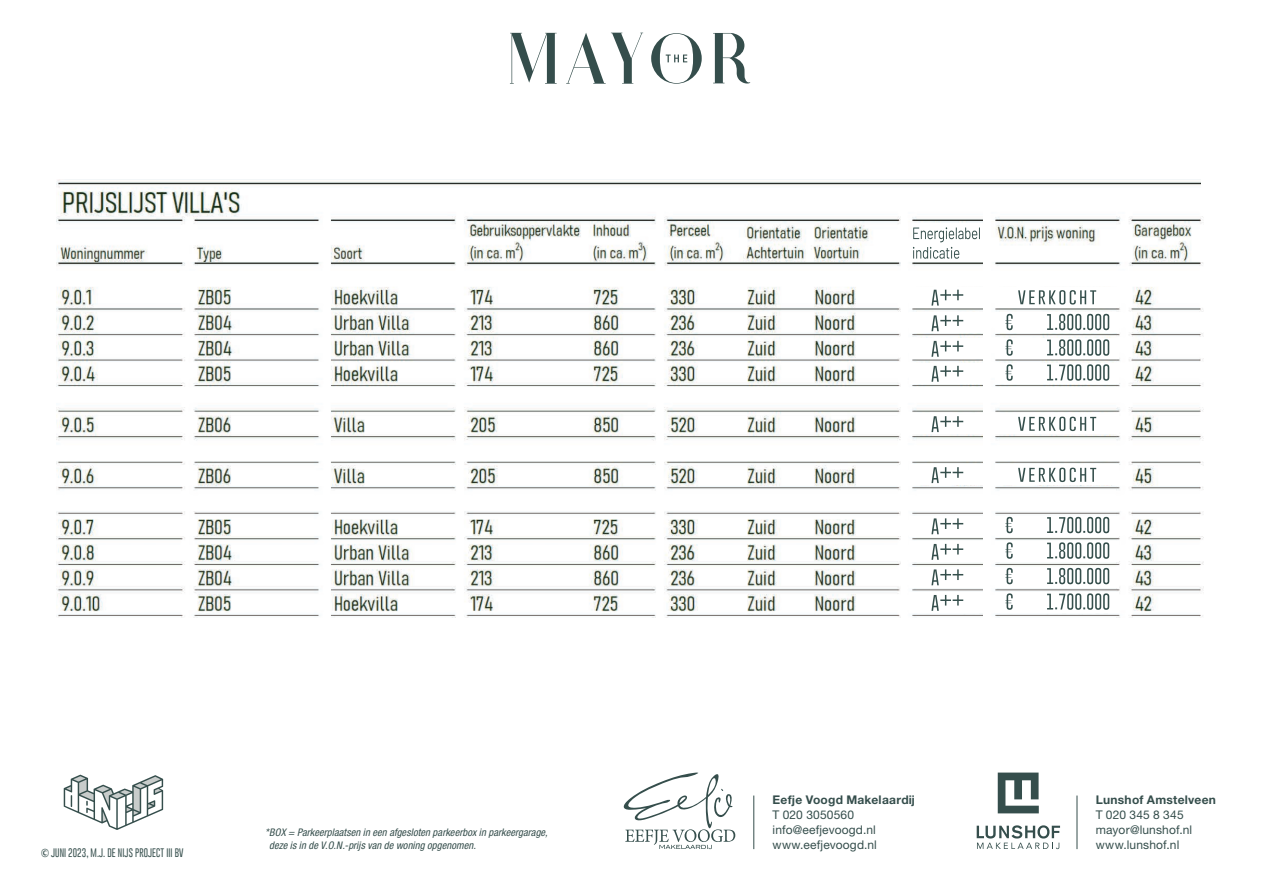
<style>
.page{position:relative;width:1263px;height:893px;background:#fff}
.page>*{position:absolute;margin:0;border:0;box-sizing:border-box;transform-origin:0 0}
.t1{font:12px/15px "Helvetica Neue LT Pro";letter-spacing:.015em;color:#354e4c}
.t2{font:700 12px "Helvetica Neue LT Pro";letter-spacing:.02em;color:#354e4c}
.t3{font:italic condensed 10.5px/13.5px "Helvetica Neue LT Pro";letter-spacing:.005em;color:#354e4c}
.t4{font:100 9px "Gobold";letter-spacing:.01em;color:#354e4c}
.s1{font-family:"Gill Sans Nova";font-weight:400;font-stretch:condensed;font-size:12px}
</style>
<div class="page">
<img style="left:57px;top:187px;width:844px;height:430px">
<svg style="left:64px;top:775px;width:99px;height:55px"></svg>
<svg style="left:623px;top:772px;width:112px;height:77px"></svg>
<svg style="left:977px;top:825px;width:83px;height:24px"></svg>
<svg style="left:998px;top:773px;width:41px;height:40px"></svg>
<hr style="left:753px;top:795px;width:1px;height:54px;background:#354e4c">
<hr style="left:1077px;top:795px;width:1px;height:54px;background:#354e4c">
<svg style="left:510px;top:33px;width:240px;height:51px"></svg>
<img style="left:995px;top:216px;width:209px;height:401px">
<div style="left:996px;top:287px;width:123px;height:21px;background:#fff"></div>
<div style="left:996px;top:313px;width:123px;height:20px;background:#fff"></div>
<div style="left:996px;top:338px;width:123px;height:21px;background:#fff"></div>
<div style="left:996px;top:363px;width:123px;height:21px;background:#fff"></div>
<div style="left:996px;top:516px;width:123px;height:20px;background:#fff"></div>
<div style="left:996px;top:541px;width:123px;height:21px;background:#fff"></div>
<div style="left:996px;top:567px;width:123px;height:20px;background:#fff"></div>
<div style="left:996px;top:592px;width:123px;height:21px;background:#fff"></div>
<div style="left:996px;top:413px;width:123px;height:21px;background:#fff"></div>
<div style="left:996px;top:464px;width:123px;height:21px;background:#fff"></div>
<svg style="left:1018px;top:290px;width:78px;height:15px"></svg>
<svg style="left:1005px;top:314px;width:104px;height:16px"></svg>
<svg style="left:1005px;top:339px;width:104px;height:17px"></svg>
<svg style="left:1005px;top:364px;width:104px;height:17px"></svg>
<svg style="left:1005px;top:517px;width:104px;height:16px"></svg>
<svg style="left:1005px;top:542px;width:104px;height:17px"></svg>
<svg style="left:1005px;top:568px;width:104px;height:16px"></svg>
<svg style="left:1005px;top:593px;width:104px;height:17px"></svg>
<svg style="left:1018px;top:417px;width:78px;height:14px"></svg>
<svg style="left:1018px;top:468px;width:78px;height:14px"></svg>
<img style="left:912px;top:217px;width:70px;height:400px">
<div style="left:909px;top:287px;width:76px;height:21px;background:#fff"></div>
<div style="left:912px;top:223px;width:76px;height:39px;background:#fff"></div>
<div style="left:909px;top:313px;width:76px;height:20px;background:#fff"></div>
<div style="left:909px;top:338px;width:76px;height:21px;background:#fff"></div>
<div style="left:909px;top:363px;width:76px;height:21px;background:#fff"></div>
<div style="left:909px;top:516px;width:76px;height:20px;background:#fff"></div>
<div style="left:909px;top:541px;width:76px;height:21px;background:#fff"></div>
<div style="left:909px;top:567px;width:76px;height:20px;background:#fff"></div>
<div style="left:909px;top:592px;width:76px;height:21px;background:#fff"></div>
<div style="left:909px;top:413px;width:76px;height:21px;background:#fff"></div>
<div style="left:909px;top:464px;width:76px;height:21px;background:#fff"></div>
<img style="left:57px;top:180px;width:1143px;height:7px">
<svg style="left:913px;top:227px;width:67px;height:32px"></svg>
<svg style="left:931px;top:467px;width:32px;height:16px"></svg>
<svg style="left:931px;top:416px;width:32px;height:16px"></svg>
<svg style="left:931px;top:595px;width:32px;height:16px"></svg>
<svg style="left:931px;top:569px;width:32px;height:16px"></svg>
<svg style="left:931px;top:544px;width:32px;height:16px"></svg>
<svg style="left:931px;top:518px;width:32px;height:16px"></svg>
<svg style="left:931px;top:366px;width:32px;height:16px"></svg>
<svg style="left:931px;top:341px;width:32px;height:16px"></svg>
<svg style="left:931px;top:315px;width:32px;height:16px"></svg>
<svg style="left:931px;top:290px;width:32px;height:16px"></svg>
<p class="t4" style="left:41px;top:846px;width:144px"><span class="s1">©</span> JUNI 2023, M.J. DE NIJS PROJECT III BV</p>
<p class="t3" style="left:269px;top:825px;width:280px;text-indent:-4px">* BOX = Parkeerplaatsen in een afgesloten parkeerbox in parkeergarage, deze is in de V.O.N.-prijs van de woning opgenomen.</p>
<p class="t2" style="left:772px;top:792px;width:144px">Eefje Voogd Makelaardij</p>
<p class="t1" style="left:772px;top:807px;width:106px">T 020 3050560 info@eefjevoogd.nl www.eefjevoogd.nl</p>
<p class="t2" style="left:1096px;top:792px;width:122px">Lunshof Amstelveen</p>
<p class="t1" style="left:1096px;top:807px;width:98px">T 020 345 8 345 mayor@lunshof.nl www.lunshof.nl</p>
</div>
